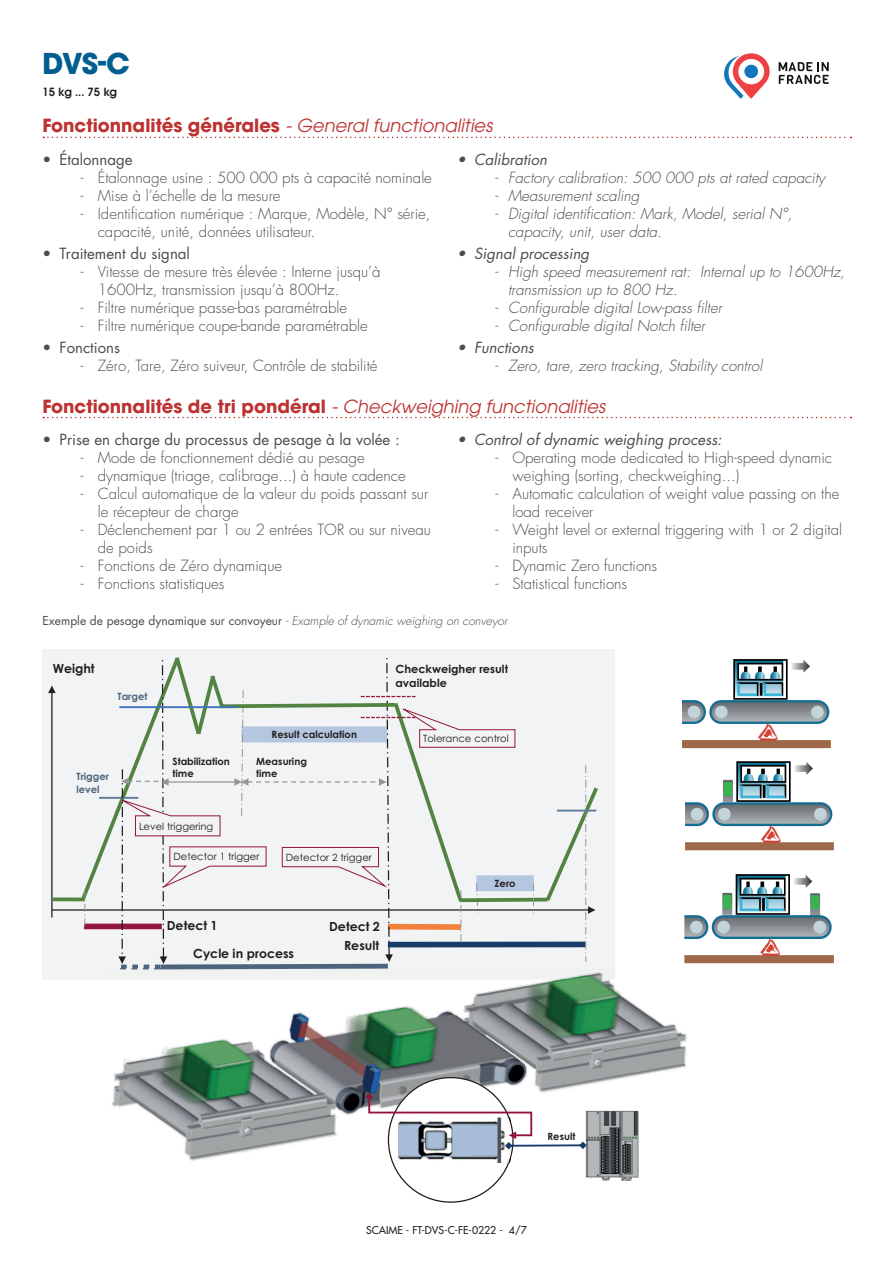
<style>
.page{position:relative;width:893px;height:1263px;background:#fff}
.page>*{position:absolute;margin:0;border:0;box-sizing:border-box;transform-origin:0 0}
.Produit_p__suivante{font:700 28.5px "ITC Avant Garde Std";color:#005e90}
.Titre_chapitre{font:italic 18px "ITC Avant Garde Std";color:#bd3231}
.Titre_chapitre-2{font:700 18px "ITC Avant Garde Std";color:#bd3231}
.t1{font:300 15px/18px "Futura";color:#4b4c4d}
.t2{font:italic 300 15px/18px "Futura";color:#4b4c4d}
.t3{font:15px "Futura";color:#4b4c4d}
.t4{font:italic 15px "Futura";color:#4b4c4d}
.t5{font:700 12.6px "Century Gothic";color:#231f20}
.Titre_de_Sch_imbriqu{font:12px "Futura";color:#4b4c4d}
.t6{font:700 11.25px/13.5px "Century Gothic";color:#231f20}
.Portée_p__suivante{font:600 11.25px "ITC Avant Garde Std";letter-spacing:-.015em;color:#231f20}
.t7{font:500 10.5px "Futura Std";color:#231f20}
.t8{font:10.05px "Century Gothic";color:#231f20}
.t9{font:700 10.05px/12px "Century Gothic";color:#231f20}
.t10{font:700 10.05px/12px "Century Gothic";color:#4d647c}
.s1{font-weight:400;font-style:italic}
.s2{font-style:normal}
.s3{font-weight:700;font-style:normal}
.s4{font-weight:300;font-style:italic}
</style>
<div class="page">
<svg style="left:724px;top:53px;width:46px;height:46px"></svg>
<div style="left:744px;top:65px;width:14px;height:13px;background:#1375bb;border-radius:50%"></div>
<svg style="left:779px;top:62px;width:50px;height:22px"></svg>
<svg style="left:43px;top:137px;width:808px;height:1px"></svg>
<svg style="left:43px;top:417px;width:808px;height:1px"></svg>
<div style="left:43px;top:649px;width:572px;height:331px;background:#f2f3f4"></div>
<hr style="left:51px;top:692px;width:2px;height:225px;background:#231f20">
<svg style="left:48px;top:685px;width:8px;height:8px"></svg>
<hr style="left:52px;top:909px;width:537px;height:2px;background:#231f20">
<svg style="left:53px;top:897px;width:25px;height:4px"></svg>
<svg style="left:78px;top:657px;width:520px;height:311px"></svg>
<img style="left:682px;top:659px;width:152px;height:305px">
<img style="left:112px;top:968px;width:575px;height:197px">
<div style="left:388px;top:1077px;width:125px;height:125px;background:#fff;border-radius:50%"></div>
<img style="left:399px;top:1149px;width:111px;height:14px">
<img style="left:583px;top:1109px;width:57px;height:72px">
<svg style="left:365px;top:1093px;width:222px;height:56px"></svg>
<p class="Produit_p__suivante" style="left:43px;top:45px;width:89px">DVS-C</p>
<p class="Portée_p__suivante" style="left:43px;top:84px;width:76px">15 kg ... 75 kg</p>
<p class="Titre_chapitre-2" style="left:43px;top:114px;width:451px">Fonctionnalités générales <span class="s1">- General functionalities</span></p>
<p class="t3" style="left:43px;top:150px;width:92px">• Étalonnage</p>
<p class="t1" style="left:81px;top:169px;width:353px">- Étalonnage usine : 500 000 pts à capacité nominale</p>
<p class="t1" style="left:81px;top:187px;width:201px">- Mise à l’échelle de la mesure</p>
<p class="t1" style="left:98px;top:205px;width:334px;text-indent:-17px">- Identification numérique : Marque, Modèle, N° série, capacité, unité, données utilisateur.</p>
<p class="t3" style="left:43px;top:244px;width:149px">• Traitement du signal</p>
<p class="t1" style="left:98px;top:263px;width:284px;text-indent:-17px">- Vitesse de mesure très élevée : Interne jusqu’à<br>1600Hz, transmission jusqu’à 800Hz.</p>
<p class="t1" style="left:81px;top:299px;width:268px">- Filtre numérique passe-bas paramétrable</p>
<p class="t1" style="left:81px;top:317px;width:289px">- Filtre numérique coupe-bande paramétrable</p>
<p class="t3" style="left:43px;top:338px;width:79px">• Fonctions</p>
<p class="t1" style="left:81px;top:357px;width:298px">- Zéro, Tare, Zéro suiveur, Contrôle de stabilité</p>
<p class="t4" style="left:457px;top:150px;width:91px">• Calibration</p>
<p class="t2" style="left:495px;top:169px;width:331px"><span class="s2">-</span> Factory calibration: 500 000 pts at rated capacity</p>
<p class="t2" style="left:495px;top:187px;width:145px"><span class="s2">-</span> Measurement scaling</p>
<p class="t2" style="left:508px;top:205px;width:286px;text-indent:-13px"><span class="s2">-</span> Digital identification: Mark, Model, serial N°, capacity, unit, user data.</p>
<p class="t4" style="left:457px;top:244px;width:134px">• Signal processing</p>
<p class="t2" style="left:508px;top:263px;width:338px;text-indent:-13px"><span class="s2">-</span> High speed measurement rat: Internal up to 1600Hz, transmission up to 800 Hz.</p>
<p class="t2" style="left:495px;top:299px;width:228px"><span class="s2">-</span> Configurable digital Low-pass filter</p>
<p class="t2" style="left:495px;top:317px;width:211px"><span class="s2">-</span> Configurable digital Notch filter</p>
<p class="t4" style="left:457px;top:338px;width:78px">• Functions</p>
<p class="t2" style="left:495px;top:357px;width:269px"><span class="s2">-</span> Zero, tare, zero tracking, Stability control</p>
<p class="Titre_chapitre" style="left:43px;top:395px;width:564px"><span class="s3">Fonctionnalités de tri pondéral</span> - Checkweighing functionalities</p>
<p class="t3" style="left:43px;top:430px;width:359px">• Prise en charge du processus de pesage à la volée :</p>
<p class="t1" style="left:81px;top:449px;width:285px">- Mode de fonctionnement dédié au pesage</p>
<p class="t1" style="left:81px;top:467px;width:326px">- dynamique (triage, calibrage...) à haute cadence</p>
<p class="t1" style="left:98px;top:485px;width:332px;text-indent:-17px">- Calcul automatique de la valeur du poids passant sur le récepteur de charge</p>
<p class="t1" style="left:98px;top:521px;width:335px;text-indent:-17px">- Déclenchement par 1 ou 2 entrées TOR ou sur niveau de poids</p>
<p class="t1" style="left:81px;top:557px;width:203px">- Fonctions de Zéro dynamique</p>
<p class="t1" style="left:81px;top:575px;width:145px">- Fonctions statistiques</p>
<p class="t4" style="left:457px;top:430px;width:266px">• Control of dynamic weighing process:</p>
<p class="t1" style="left:512px;top:449px;width:321px;text-indent:-17px">- Operating mode dedicated to High-speed dynamic weighing (sorting, checkweighing...)</p>
<p class="t1" style="left:512px;top:485px;width:328px;text-indent:-17px">- Automatic calculation of weight value passing on the load receiver</p>
<p class="t1" style="left:512px;top:521px;width:331px;text-indent:-17px">- Weight level or external triggering with 1 or 2 digital inputs</p>
<p class="t1" style="left:495px;top:557px;width:163px">- Dynamic Zero functions</p>
<p class="t1" style="left:495px;top:575px;width:133px">- Statistical functions</p>
<p class="Titre_de_Sch_imbriqu" style="left:43px;top:612px;width:466px">Exemple de pesage dynamique sur convoyeur <span class="s4">- Example of dynamic weighing on conveyor</span></p>
<p class="t5" style="left:53px;top:658px;width:43px">Weight</p>
<p class="t10" style="left:117px;top:690px;width:32px">Target</p>
<p class="t10" style="left:76px;top:770px;width:34px">Trigger level</p>
<p class="t9" style="left:173px;top:755px;width:59px">Stabilization time</p>
<p class="t9" style="left:272px;top:728px;width:87px">Result calculation</p>
<p class="t9" style="left:256px;top:754px;width:52px">Measuring time</p>
<p class="t8" style="left:139px;top:819px;width:76px">Level triggering</p>
<p class="t8" style="left:173px;top:849px;width:88px">Detector 1 trigger</p>
<p class="t8" style="left:286px;top:850px;width:88px">Detector 2 trigger</p>
<p class="t5" style="left:167px;top:915px;width:52px">Detect 1</p>
<p class="t5" style="left:329px;top:917px;width:52px">Detect 2</p>
<p class="t5" style="left:193px;top:944px;width:102px">Cycle in process</p>
<p class="t5" style="left:344px;top:935px;width:37px">Result</p>
<p class="t6" style="left:395px;top:662px;width:114px">Checkweigher result available</p>
<p class="t8" style="left:423px;top:732px;width:87px">Tolerance control</p>
<p class="t9" style="left:495px;top:877px;width:23px">Zero</p>
<p class="t9" style="left:547px;top:1129px;width:30px">Result</p>
<p class="t7" style="left:366px;top:1224px;width:162px">SCAIME - FT-DVS-C-FE-0222 - 4/7</p>
</div>
